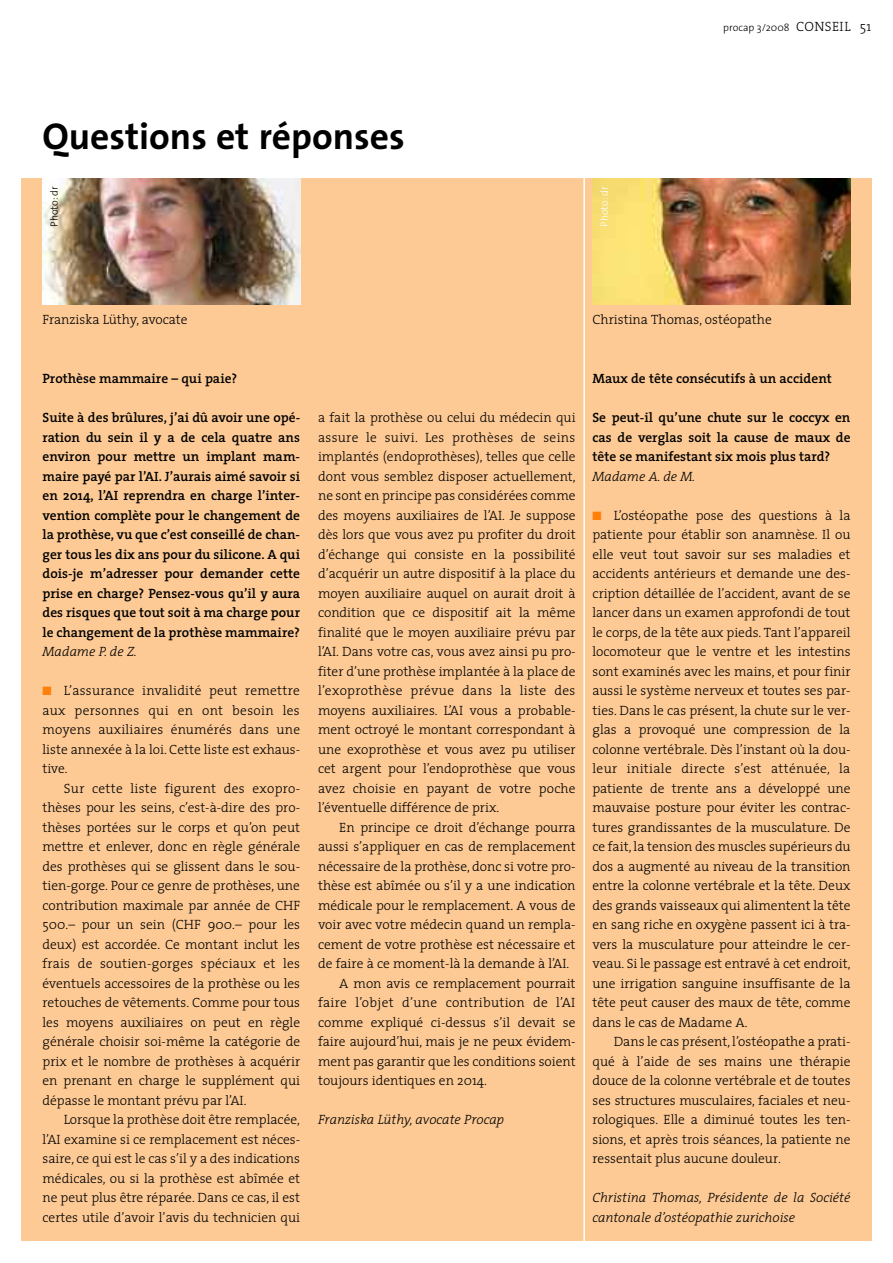
<style>
.page{position:relative;width:893px;height:1263px;background:#fff}
.page>*{position:absolute;margin:0;border:0;box-sizing:border-box;transform-origin:0 0}
.t1{font:700 37.5px "The Sans";color:#000}
.t2{font:300 13.5px/19.5px "The Serif";color:#000;text-align:justify}
.t3{font:600 13.5px/19.5px "The Serif";color:#000;text-align:justify}
.t4{font:italic 300 13.5px/19.5px "The Serif";color:#000}
.t5{font:300 13.5px "The Serif";letter-spacing:.025em;color:#000}
.t6{font:300 10.5px "The Sans";color:#000}
.t7{font:300 10.5px "The Sans";color:#fff}
.s1{font-family:"The Serif";font-size:13.5px}
.s2{color:#ff8008}
</style>
<div class="page">
<div style="left:21px;top:179px;width:851px;height:1062px;background:#fdca95"></div>
<img style="left:43px;top:179px;width:257px;height:126px">
<img style="left:592px;top:179px;width:258px;height:126px">
<hr style="left:583px;top:168px;width:2px;height:1092px;background:#fff">
<h1 class="t1" style="left:43px;top:122px;width:364px">Questions et réponses</h1>
<p class="t6" style="left:50px;top:227px;width:42px;rotate:-90deg">Photo: dr</p>
<p class="t7" style="left:600px;top:227px;width:42px;rotate:-90deg">Photo: dr</p>
<p class="t6" style="left:723px;top:23px;width:150px">procap 3/2008 <span class="s1">CONSEIL 51</span></p>
<p class="t2" style="left:43px;top:312px;width:147px">Franziska Lüthy, avocate</p>
<p class="t2" style="left:592px;top:312px;width:181px">Christina Thomas, ostéopathe</p>
<p class="t3" style="left:43px;top:370px;width:196px">Prothèse mammaire – qui paie?</p>
<p class="t3" style="left:43px;top:409px;width:259px">Suite à des brûlures, j’ai dû avoir une opé&shy;ration du sein il y a de cela quatre ans environ pour mettre un implant mam&shy;maire payé par l’AI. J’aurais aimé savoir si en 2014, l’AI reprendra en charge l’inter&shy;vention complète pour le changement de la prothèse, vu que c’est conseillé de chan&shy;ger tous les dix ans pour du silicone. A qui dois-je m’adresser pour demander cette prise en charge? Pensez-vous qu’il y aura des risques que tout soit à ma charge pour le changement de la prothèse mammaire?</p>
<p class="t4" style="left:43px;top:643px;width:96px">Madame P. de Z.</p>
<p class="t2" style="left:43px;top:682px;width:259px"><span class="s2">■</span> L’assurance invalidité peut remettre aux personnes qui en ont besoin les moyens auxiliaires énumérés dans une liste annexée à la loi. Cette liste est exhaus&shy;tive.</p>
<p class="t2" style="left:43px;top:780px;width:259px;text-indent:21px">Sur cette liste figurent des exopro&shy;thèses pour les seins, c’est-à-dire des pro&shy;thèses portées sur le corps et qu’on peut mettre et enlever, donc en règle générale des prothèses qui se glissent dans le sou&shy;tien-gorge. Pour ce genre de prothèses, une contribution maximale par année de CHF 500.– pour un sein (CHF 900.– pour les deux) est accordée. Ce montant inclut les frais de soutien-gorges spéciaux et les éventuels accessoires de la prothèse ou les retouches de vêtements. Comme pour tous les moyens auxiliaires on peut en règle générale choisir soi-même la catégorie de prix et le nombre de prothèses à acquérir en prenant en charge le supplément qui dépasse le montant prévu par l’AI.</p>
<p class="t2" style="left:43px;top:1111px;width:259px;text-indent:21px">Lorsque la prothèse doit être remplacée, l’AI examine si ce remplacement est néces&shy;saire, ce qui est le cas s’il y a des indications médicales, ou si la prothèse est abîmée et ne peut plus être réparée. Dans ce cas, il est certes utile d’avoir l’avis du technicien qui</p>
<p class="t2" style="left:318px;top:409px;width:259px">a fait la prothèse ou celui du médecin qui assure le suivi. Les prothèses de seins implantés (endoprothèses), telles que celle dont vous semblez disposer actuellement, ne sont en principe pas considérées comme des moyens auxiliaires de l’AI. Je suppose dès lors que vous avez pu profiter du droit d’échange qui consiste en la possibilité d’acquérir un autre dispositif à la place du moyen auxiliaire auquel on aurait droit à condition que ce dispositif ait la même finalité que le moyen auxiliaire prévu par l’AI. Dans votre cas, vous avez ainsi pu pro&shy;fiter d’une prothèse implantée à la place de l’exoprothèse prévue dans la liste des moyens auxiliaires. L’AI vous a probable&shy;ment octroyé le montant correspondant à une exoprothèse et vous avez pu utiliser cet argent pour l’endoprothèse que vous avez choisie en payant de votre poche l’éventuelle différence de prix.</p>
<p class="t2" style="left:339px;top:819px;width:238px">En principe ce droit d’échange pourra</p>
<p class="t2" style="left:318px;top:838px;width:259px">aussi s’appliquer en cas de remplacement</p>
<p class="t2" style="left:318px;top:858px;width:259px">nécessaire de la prothèse, donc si votre pro-</p>
<p class="t2" style="left:318px;top:877px;width:259px">thèse est abîmée ou s’il y a une indication</p>
<p class="t2" style="left:318px;top:897px;width:259px">médicale pour le remplacement. A vous de</p>
<p class="t2" style="left:318px;top:916px;width:259px">voir avec votre médecin quand un rempla-</p>
<p class="t2" style="left:318px;top:936px;width:259px">cement de votre prothèse est nécessaire et</p>
<p class="t2" style="left:318px;top:955px;width:253px">de faire à ce moment-là la demande à l’AI.</p>
<p class="t2" style="left:339px;top:975px;width:238px">A mon avis ce remplacement pourrait</p>
<p class="t5" style="left:318px;top:998px;width:259px">faire l’objet d’une contribution de l’AI</p>
<p class="t2" style="left:318px;top:1014px;width:259px">comme expliqué ci-dessus s’il devait se</p>
<p class="t2" style="left:318px;top:1033px;width:259px">faire aujourd’hui, mais je ne peux évidem-</p>
<p class="t2" style="left:318px;top:1053px;width:259px">ment pas garantir que les conditions soient</p>
<p class="t2" style="left:318px;top:1072px;width:170px">toujours identiques en 2014.</p>
<p class="t4" style="left:318px;top:1111px;width:188px">Franziska Lüthy, avocate Procap</p>
<p class="t3" style="left:592px;top:370px;width:241px">Maux de tête consécutifs à un accident</p>
<p class="t3" style="left:592px;top:409px;width:260px">Se peut-il qu’une chute sur le coccyx en cas de verglas soit la cause de maux de tête se manifestant six mois plus tard?</p>
<p class="t4" style="left:592px;top:468px;width:104px">Madame A. de M.</p>
<p class="t2" style="left:592px;top:507px;width:260px"><span class="s2">■</span> L’ostéopathe pose des questions à la patiente pour établir son anamnèse. Il ou elle veut tout savoir sur ses maladies et accidents antérieurs et demande une des&shy;cription détaillée de l’accident, avant de se lancer dans un examen approfondi de tout le corps, de la tête aux pieds. Tant l’appareil locomoteur que le ventre et les intestins sont examinés avec les mains, et pour finir aussi le système nerveux et toutes ses par&shy;ties. Dans le cas présent, la chute sur le ver&shy;glas a provoqué une compression de la colonne vertébrale. Dès l’instant où la dou&shy;leur initiale directe s’est atténuée, la patiente de trente ans a développé une mauvaise posture pour éviter les contrac&shy;tures grandissantes de la musculature. De ce fait, la tension des muscles supérieurs du dos a augmenté au niveau de la transition entre la colonne vertébrale et la tête. Deux des grands vaisseaux qui alimentent la tête en sang riche en oxygène passent ici à tra&shy;vers la musculature pour atteindre le cer&shy;veau. Si le passage est entravé à cet endroit, une irrigation sanguine insuffisante de la tête peut causer des maux de tête, comme dans le cas de Madame A.</p>
<p class="t2" style="left:592px;top:1033px;width:260px;text-indent:21px">Dans le cas présent, l’ostéopathe a prati&shy;qué à l’aide de ses mains une thérapie douce de la colonne vertébrale et de toutes ses structures musculaires, faciales et neu&shy;rologiques. Elle a diminué toutes les ten&shy;sions, et après trois séances, la patiente ne ressentait plus aucune douleur.</p>
<p class="t4" style="left:592px;top:1189px;width:260px">Christina Thomas, Présidente de la Société cantonale d’ostéopathie zurichoise</p>
</div>
